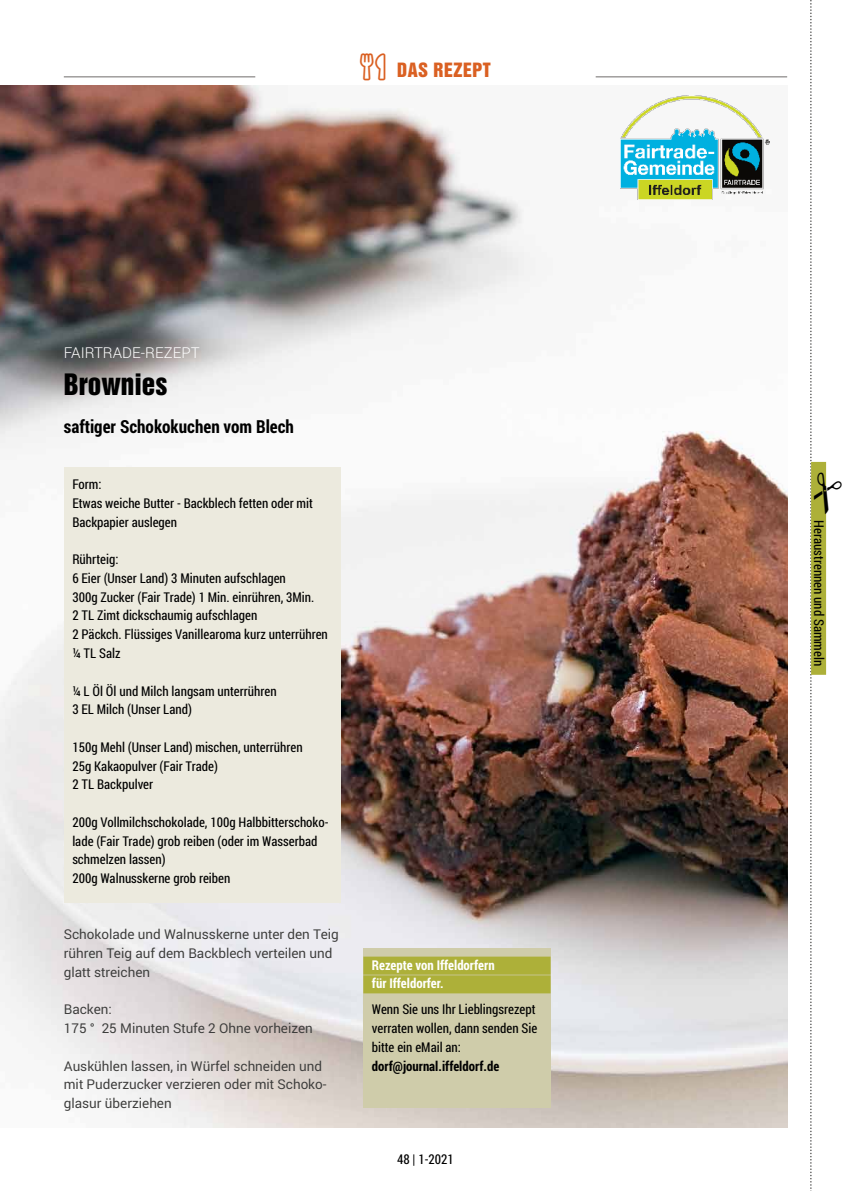
<style>
.page{position:relative;width:851px;height:1191px;background:#fff}
.page>*{position:absolute;margin:0;border:0;box-sizing:border-box;transform-origin:0 0}
.t1{font:27px "Helvetica Inserat LT";color:#000}
.t2{font:700 18px "Roboto Condensed";color:#000}
.t3{font:18px "Helvetica Inserat LT";letter-spacing:.025em;color:#da6022}
.t4{font:300 15px "Roboto";color:#fff}
.t5{font:13.5px/18.8px "Roboto Condensed";color:#000}
.t6{font:13.5px/18.8px "Roboto";color:#3c3c3b}
.t7{font:700 13.5px/18.8px "Roboto Condensed";color:#fff}
.t8{font:700 13.5px "Roboto Condensed";color:#000}
</style>
<div class="page">
<hr style="left:64px;top:77px;width:191px;height:1px;background:#706d6b">
<hr style="left:595px;top:77px;width:192px;height:1px;background:#706d6b">
<img style="left:0;top:85px;width:787px;height:1042px">
<div style="left:64px;top:467px;width:276px;height:435px;background:#eceade"></div>
<div style="left:363px;top:948px;width:187px;height:160px;background:#cfccaa"></div>
<div style="left:363px;top:956px;width:187px;height:18px;background:#adb039"></div>
<div style="left:363px;top:975px;width:187px;height:18px;background:#adb039"></div>
<img style="left:620px;top:95px;width:149px;height:105px">
<svg style="left:810px;top:0;width:17px;height:1191px"></svg>
<h2 class="t3" style="left:360px;top:59px;width:132px">▼■▲●▲ DAS REZEPT</h2>
<p class="t4" style="left:64px;top:342px;width:137px">FAIRTRADE-REZEPT</p>
<h1 class="t1" style="left:64px;top:369px;width:105px">Brownies</h1>
<h2 class="t2" style="left:64px;top:414px;width:232px">saftiger Schokokuchen vom Blech</h2>
<p class="t5" style="left:72px;top:474px;width:242px">Form:<br>Etwas weiche Butter - Backblech fetten oder mit<br>Backpapier auslegen</p>
<p class="t5" style="left:72px;top:549px;width:257px">Rührteig:<br>6 Eier (Unser Land) 3 Minuten aufschlagen<br>300g Zucker (Fair Trade) 1 Min. einrühren, 3Min.<br>2 TL Zimt dickschaumig aufschlagen<br>2 Päckch. Flüssiges Vanillearoma kurz unterrühren ¼ TL Salz</p>
<p class="t5" style="left:72px;top:681px;width:206px">¼ L Öl Öl und Milch langsam unterrühren<br>3 EL Milch (Unser Land)</p>
<p class="t5" style="left:72px;top:737px;width:232px">150g Mehl (Unser Land) mischen, unterrühren<br>25g Kakaopulver (Fair Trade)<br>2 TL Backpulver</p>
<p class="t5" style="left:72px;top:812px;width:258px">200g Vollmilchschokolade, 100g Halbbitterschoko&shy;lade (Fair Trade) grob reiben (oder im Wasserbad schmelzen lassen)<br>200g Walnusskerne grob reiben</p>
<p class="t6" style="left:64px;top:924px;width:276px">Schokolade und Walnusskerne unter den Teig rühren Teig auf dem Backblech verteilen und glatt streichen</p>
<p class="t6" style="left:64px;top:999px;width:250px">Backen:<br>175 ° 25 Minuten Stufe 2 Ohne vorheizen</p>
<p class="t6" style="left:64px;top:1056px;width:264px">Auskühlen lassen, in Würfel schneiden und mit Puderzucker verzieren oder mit Schoko&shy;glasur überziehen</p>
<p class="t7" style="left:372px;top:955px;width:124px">Rezepte von Iffeldorfern für Iffeldorfer.</p>
<p class="t5" style="left:372px;top:999px;width:167px">Wenn Sie uns Ihr Lieblingsrezept verraten wollen, dann senden Sie bitte ein eMail an:</p>
<p class="t8" style="left:372px;top:1056px;width:129px">dorf@journal.iffeldorf.de</p>
<p class="t5" style="left:397px;top:1149px;width:58px">48 | 1-2021</p>
<p class="t5" style="left:828px;top:520px;width:148px;rotate:90deg">Heraustrennen und Sammeln</p>
</div>
